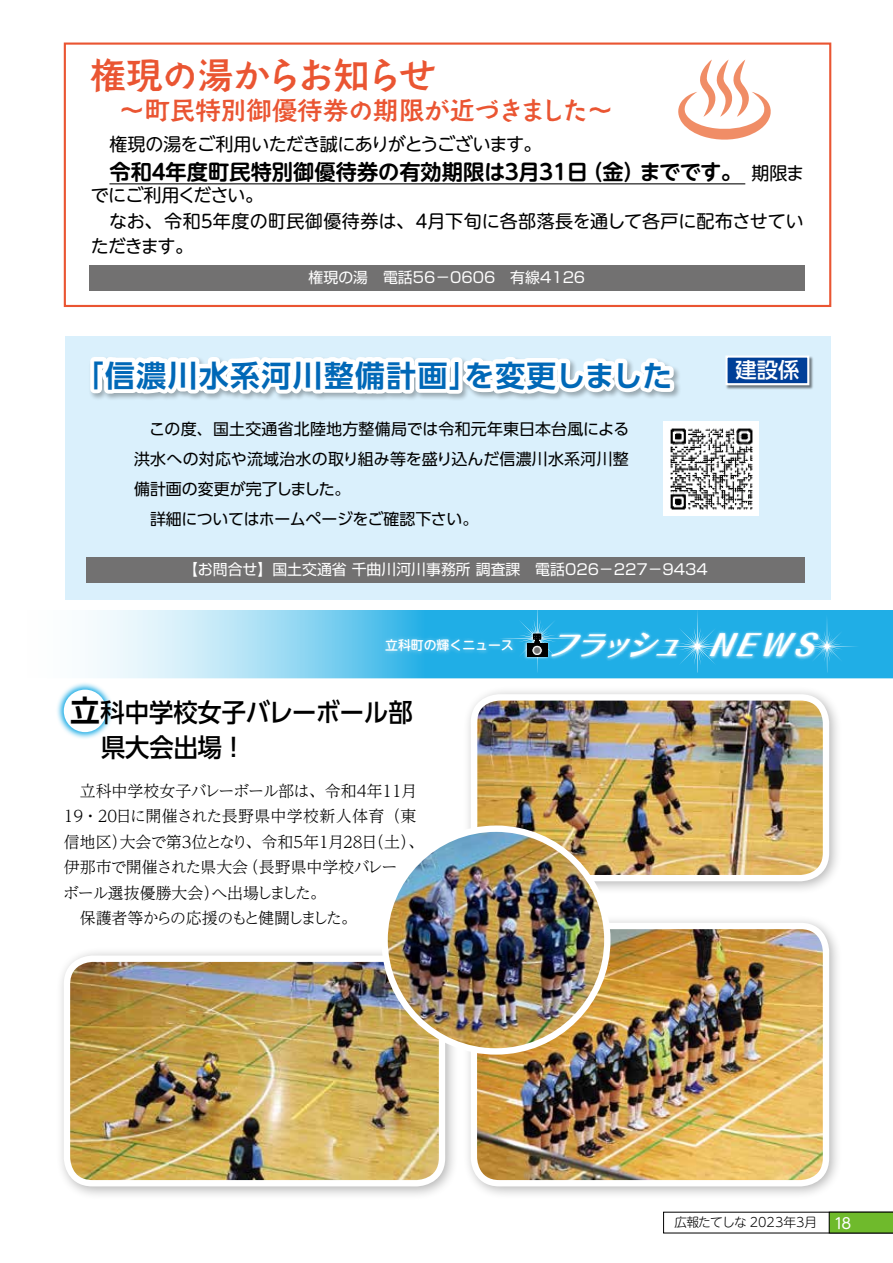
<style>
.page{position:relative;width:893px;height:1263px;background:#fff}
.page>*{position:absolute;margin:0;border:0;box-sizing:border-box;transform-origin:0 0}
.t1{font:36.15px "Aralet Std DB";letter-spacing:-.02em;color:#ea5532}
.t2{font:700 29.7px "UD Shin Go Pro De";letter-spacing:.05em;color:#0068b7}
.t3{font:700 29.7px "UD Shin Go Pro De";letter-spacing:-.015em;color:#0068b7}
.t4{font:italic 700 28.65px "Folk Pro";color:#fff}
.t5{font:500 25.5px/35.1px "UD Shin Go Pro";color:#000;scale:.95 1}
.t6{font:25.5px "Aralet Std DB";color:#ea5532}
.t7{font:700 21.3px "UD Shin M Go Pro De";color:#000}
.t8{font:500 21.3px "UD Shin Go Pro";color:#fff}
.t9{font:18px "UD Shin M Go Pro";letter-spacing:-.05em;color:#000}
.t10{font:18px "UD Shin M Go Pro";letter-spacing:-.02em;color:#000}
.t11{font:18px "UD Shin M Go Pro";letter-spacing:.02em;color:#000}
.t12{font:18px/25.5px "UD Shin M Go Pro";letter-spacing:-.06em;color:#000}
.t13{font:18px "UD Shin M Go Pro";letter-spacing:-.055em;color:#000}
.t14{font:15.9px "UD Shin Go Pro";color:#000}
.t15{font:300 15.9px "UD Reimin Pro";letter-spacing:-.005em;color:#000}
.t16{font:300 15.9px/25.5px "UD Reimin Pro";letter-spacing:-.05em;color:#000}
.t17{font:300 15.9px/25.5px "UD Reimin Pro";letter-spacing:-.03em;color:#000}
.t18{font:300 15.9px "UD Reimin Pro";letter-spacing:.015em;color:#000}
.t19{font:15.9px "UD Shin Go Pro";letter-spacing:-.02em;color:#000}
.t20{font:14.85px "Shin Go Pr 6";color:#fff}
.t21{font:14.85px "UD Shin M Go Pro";color:#fff}
.t22{font:500 12.9px "UD Shin M Go Pro";color:#fff}
.t23{font:300 12.75px "UD Shin M Go Pro";color:#000}
.s1{font-family:"UD Shin Go Pro De";font-weight:700;font-size:29.7px}
</style>
<div class="page">
<div style="left:65px;top:336px;width:765px;height:264px;background:#daf0fc"></div>
<hr style="left:0;top:0;width:1px;height:68px;background:#20aee6">
<svg style="left:93px;top:610px;width:800px;height:68px;background:#79ceef"></svg>
<div style="left:795px;top:614px;width:64px;height:58px;background:#20aee6"></div>
<div style="left:659px;top:610px;width:77px;height:62px;background:#20aee6"></div>
<svg style="left:498px;top:610px;width:78px;height:62px;background:#29a4d5"></svg>
<img style="left:379px;top:633px;width:141px;height:28px">
<img style="left:542px;top:626px;width:291px;height:40px">
<svg style="left:57px;top:683px;width:56px;height:56px"></svg>
<div style="left:64px;top:690px;width:42px;height:42px;background:#fff;border-radius:50%"></div>
<div style="left:55px;top:947px;width:404px;height:253px;background:#000;opacity:.3"></div>
<img style="left:67px;top:959px;width:372px;height:224px">
<div style="left:64px;top:955px;width:381px;height:231px;border:6px solid #fff;border-radius:26px"></div>
<div style="left:462px;top:914px;width:381px;height:286px;background:#000;opacity:.3"></div>
<img style="left:474px;top:926px;width:352px;height:257px">
<div style="left:471px;top:923px;width:358px;height:263px;border:6px solid #fff;border-radius:26px"></div>
<div style="left:462px;top:686px;width:381px;height:209px;background:#000;opacity:.3"></div>
<img style="left:477px;top:697px;width:349px;height:180px">
<div style="left:471px;top:694px;width:358px;height:187px;border:6px solid #fff;border-radius:26px"></div>
<img style="left:385px;top:829px;width:222px;height:222px">
<div style="left:381px;top:825px;width:229px;height:229px;border:6px solid #fff;border-radius:50%"></div>
<div style="left:89px;top:265px;width:716px;height:25px;background:#727171"></div>
<div style="left:725px;top:355px;width:89px;height:35px;background:#000;opacity:.5"></div>
<div style="left:726px;top:357px;width:82px;height:27px;background:#003f98"></div>
<div style="left:725px;top:355px;width:84px;height:30px;border:2px solid #fff"></div>
<div style="left:86px;top:557px;width:719px;height:26px;background:#727171"></div>
<img style="left:663px;top:421px;width:95px;height:94px">
<svg style="left:77px;top:42px;width:694px;height:358px"></svg>
<svg style="left:663px;top:1212px;width:230px;height:21px"></svg>
<h1 class="t1" style="left:90px;top:50px;width:347px">権現の湯からお知らせ</h1>
<h3 class="t6" style="left:119px;top:93px;width:495px">〜町民特別御優待券の期限が近づきました〜</h3>
<p class="t9" style="left:109px;top:130px;width:434px">権現の湯をご利用いただき誠にありがとうございます。</p>
<h3 class="t7" style="left:166px;top:154px;width:341px">年度町民特別御優待券の有効期限は</h3>
<h3 class="t7" style="left:109px;top:154px;width:44px">令和</h3>
<p class="t13" style="left:91px;top:181px;width:174px">でにご利用ください。</p>
<h3 class="t7" style="left:519px;top:154px;width:71px">月31日</h3>
<h3 class="t7" style="left:148px;top:154px;width:23px">４</h3>
<h3 class="t7" style="left:501px;top:154px;width:23px">３</h3>
<h3 class="t7" style="left:582px;top:154px;width:64px">（金）</h3>
<h3 class="t7" style="left:640px;top:154px;width:104px">までです。</h3>
<p class="t10" style="left:751px;top:158px;width:55px">期限ま</p>
<p class="t12" style="left:91px;top:207px;width:111px;text-indent:18px">なお、令和ただきます。</p>
<p class="t11" style="left:213px;top:206px;width:219px">年度の町民御優待券は、４</p>
<p class="t10" style="left:427px;top:206px;width:377px">月下旬に各部落長を通して各戸に配布させてい</p>
<p class="t10" style="left:198px;top:206px;width:20px">５</p>
<p class="t20" style="left:309px;top:265px;width:278px">権現の湯　電話56－0606　有線4126</p>
<h2 class="t2" style="left:74px;top:351px;width:406px">「信濃川水系河川整備計画」</h2>
<h2 class="t3" style="left:465px;top:351px;width:209px">を変更しました</h2>
<p class="t14" style="left:149px;top:416px;width:482px">この度、国土交通省北陸地方整備局では令和元年東日本台風による</p>
<p class="t14" style="left:134px;top:446px;width:496px">洪水への対応や流域治水の取り組み等を盛り込んだ信濃川水系河川整</p>
<p class="t14" style="left:134px;top:476px;width:218px">備計画の変更が完了しました。</p>
<p class="t19" style="left:150px;top:506px;width:330px">詳細についてはホームページをご確認下さい。</p>
<p class="t20" style="left:183px;top:558px;width:526px">【お問合せ】国土交通省千曲川河川事務所調査課　電話026－227－9434</p>
<h3 class="t8" style="left:735px;top:353px;width:65px">建設係</h3>
<p class="t22" style="left:385px;top:635px;width:130px">立科町の輝くニュース</p>
<h3 class="t5" style="left:101px;top:694px;width:330px;text-indent:-31px"><span class="s1">立</span>科中学校女子バレーボール部県大会出場!</h3>
<p class="t15" style="left:80px;top:778px;width:339px">立科中学校女子バレーボール部は、令和4年11月</p>
<p class="t18" style="left:64px;top:803px;width:354px">19・20日に開催された長野県中学校新人体育（東</p>
<p class="t15" style="left:245px;top:829px;width:180px">、令和5年月1 28 （日土、(</p>
<p class="t15" style="left:64px;top:829px;width:65px">信地区）</p>
<p class="t16" style="left:120px;top:828px;width:130px">大会で第3位となり</p>
<p class="t15" style="left:243px;top:854px;width:156px">（長野県中学校バレー</p>
<p class="t16" style="left:211px;top:854px;width:116px;text-indent:-148px">伊那市で開催された県大会<br>へ出場しました。</p>
<p class="t17" style="left:80px;top:879px;width:279px;text-indent:-17px">ボール選抜優勝大会）<br>保護者等からの応援のもと健闘しました。</p>
<h3 class="t4" style="left:547px;top:621px;width:285px">フラッシュ NEWS</h3>
<p class="t23" style="left:674px;top:1212px;width:145px">広報たてしな 2023年3月</p>
<p class="t21" style="left:834px;top:1211px;width:19px">18</p>
</div>
